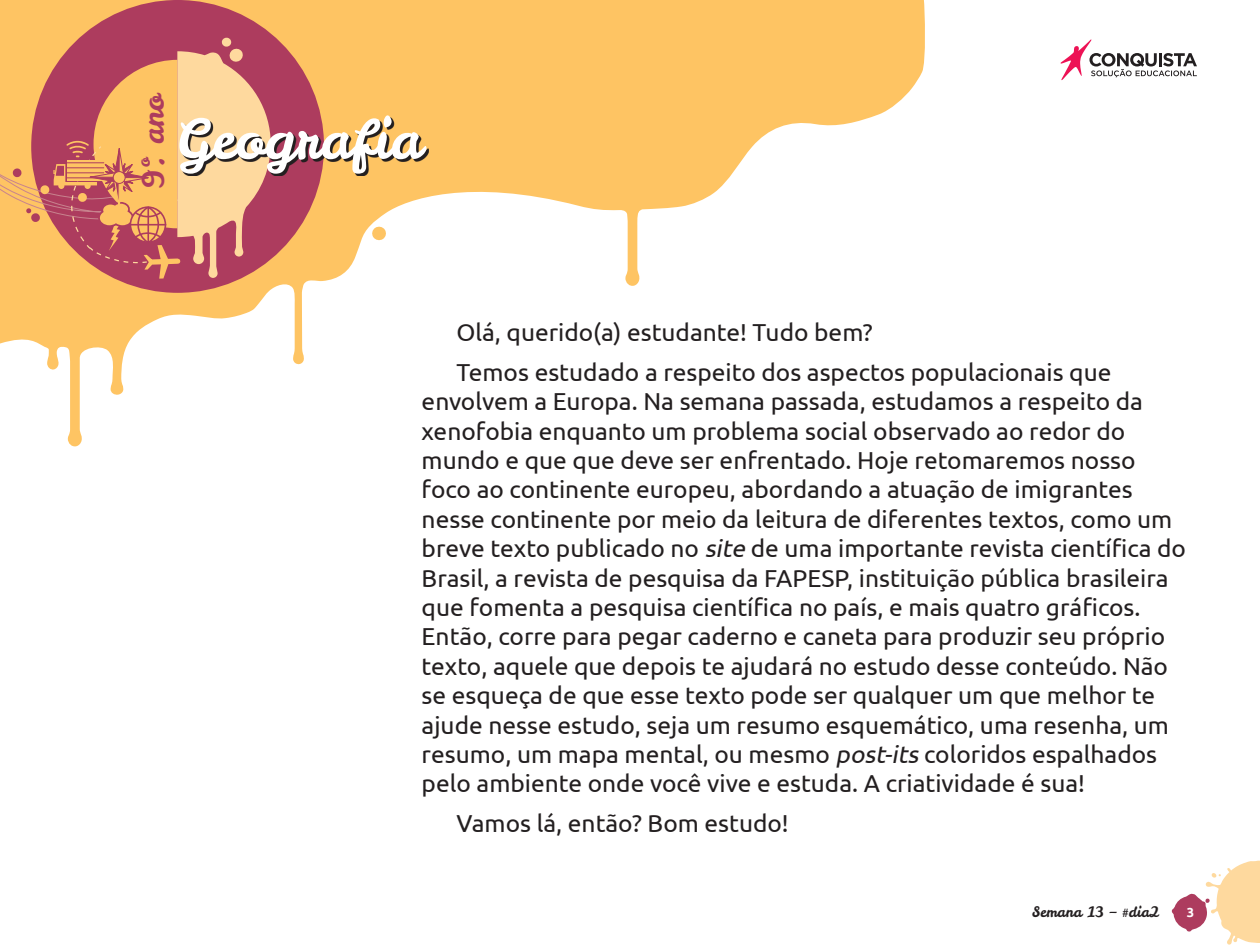
<style>
.page{position:relative;width:1260px;height:945px;background:#fff}
.page>*{position:absolute;margin:0;border:0;box-sizing:border-box;transform-origin:0 0}
.t1{font:54.25px "Leckerli One";color:#fff}
.t2{font:29.4px "Leckerli One";color:#ad3c5e}
.t3{font:24.5px/29.4px "Ubuntu";color:#231f20}
.t4{font:14.35px "Leckerli One";color:#231f20}
.t5{font:700 13.12px "Ubuntu";color:#fff}
.s1{font-style:italic}
</style>
<div class="page">
<svg style="left:0;top:0;width:925px;height:447px"></svg>
<div style="left:31px;top:0;width:293px;height:293px;background:#ad3c5e;border-radius:50%"></div>
<svg style="left:1172px;top:861px;width:88px;height:84px"></svg>
<svg style="left:1061px;top:39px;width:136px;height:41px"></svg>
<svg style="left:0;top:37px;width:271px;height:242px"></svg>
<div style="left:113px;top:172px;width:12px;height:11px;background:#fec463;border-radius:50%"></div>
<div style="left:113px;top:171px;width:12px;height:13px;border:1px solid #ad3c5e;border-radius:50%"></div>
<svg style="left:182px;top:118px;width:247px;height:58px;background:#a57b57"></svg>
<p class="t2" style="left:133px;top:189px;width:98px;rotate:-90deg">9º. ano</p>
<h1 class="t1" style="left:176px;top:103px;width:248px">Geografia</h1>
<p class="t3" style="left:456px;top:312px;width:657px;line-height:39.4px">Olá, querido(a) estudante! Tudo bem?<br>Temos estudado a respeito dos aspectos populacionais que</p>
<p class="t3" style="left:422px;top:386px;width:766px">envolvem a Europa. Na semana passada, estudamos a respeito da xenofobia enquanto um problema social observado ao redor do mundo e que que deve ser enfrentado. Hoje retomaremos nosso foco ao continente europeu, abordando a atuação de imigrantes nesse continente por meio da leitura de diferentes textos, como um breve texto publicado no <span class="s1">site</span> de uma importante revista científica do Brasil, a revista de pesquisa da FAPESP, instituição pública brasileira que fomenta a pesquisa científica no país, e mais quatro gráficos.<br>Então, corre para pegar caderno e caneta para produzir seu próprio texto, aquele que depois te ajudará no estudo desse conteúdo. Não se esqueça de que esse texto pode ser qualquer um que melhor te ajude nesse estudo, seja um resumo esquemático, uma resenha, um resumo, um mapa mental, ou mesmo <span class="s1">post-its</span> coloridos espalhados pelo ambiente onde você vive e estuda. A criatividade é sua!</p>
<p class="t3" style="left:456px;top:808px;width:334px">Vamos lá, então? Bom estudo!</p>
<p class="t4" style="left:1032px;top:903px;width:129px">Semana 13 – #dia2</p>
<p class="t5" style="left:1187px;top:905px;width:9px">3</p>
</div>
